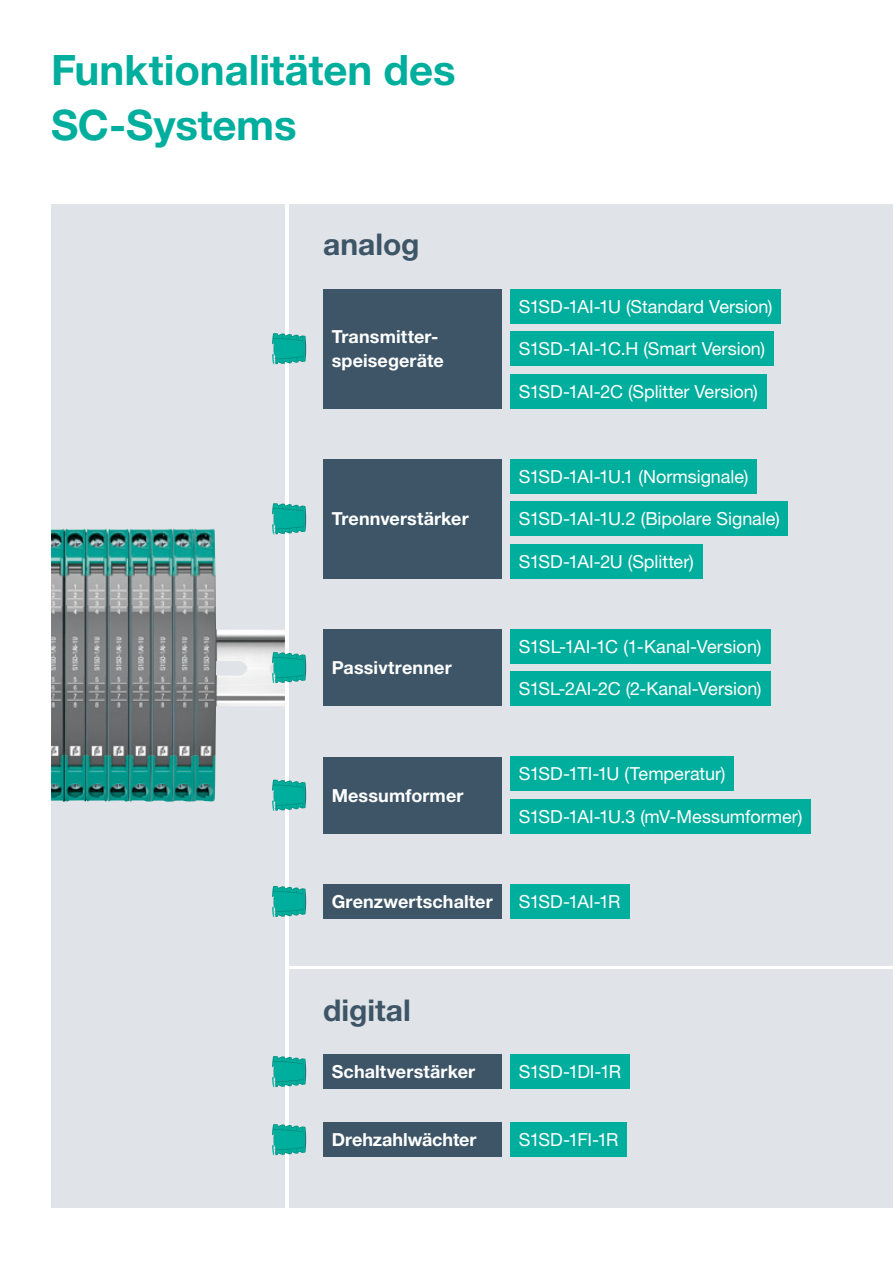
<style>
.page{position:relative;width:893px;height:1263px;background:#fff}
.page>*{position:absolute;margin:0;border:0;box-sizing:border-box;transform-origin:0 0}
.t1{font:700 42px/54.9px "Helvetica Neue LTW1 G";letter-spacing:-.005em;color:#00ae9d}
.t2{font:700 30px "Helvetica Neue LTW1 G";color:#3d5567}
.t3{font:18px "Helvetica Neue LTW1 G";letter-spacing:-.005em;color:#fff}
.t4{font:700 18px/24.3px "Helvetica Neue LTW1 G";letter-spacing:.005em;color:#fff}
.t5{font:18px "Helvetica Neue LTW1 G";letter-spacing:-.055em;color:#fff}
.t6{font:18px "Helvetica Neue LTW1 G";letter-spacing:-.05em;color:#fff}
</style>
<div class="page">
<div style="left:289px;top:969px;width:604px;height:239px;background:#e0e3e7"></div>
<div style="left:289px;top:204px;width:604px;height:761px;background:#e0e3e7"></div>
<div style="left:51px;top:204px;width:234px;height:1004px;background:#e0e3e7"></div>
<img style="left:51px;top:528px;width:234px;height:274px">
<svg style="left:272px;top:333px;width:34px;height:31px"></svg>
<svg style="left:272px;top:503px;width:34px;height:31px"></svg>
<svg style="left:272px;top:652px;width:34px;height:31px"></svg>
<svg style="left:272px;top:780px;width:34px;height:31px"></svg>
<svg style="left:272px;top:886px;width:34px;height:31px"></svg>
<svg style="left:272px;top:1124px;width:34px;height:31px"></svg>
<svg style="left:272px;top:1056px;width:34px;height:31px"></svg>
<div style="left:510px;top:289px;width:271px;height:34px;background:#00ae9d"></div>
<div style="left:323px;top:289px;width:179px;height:119px;background:#3d5567"></div>
<div style="left:323px;top:459px;width:179px;height:119px;background:#3d5567"></div>
<div style="left:323px;top:629px;width:179px;height:77px;background:#3d5567"></div>
<div style="left:323px;top:757px;width:179px;height:76px;background:#3d5567"></div>
<div style="left:323px;top:884px;width:179px;height:34px;background:#3d5567"></div>
<div style="left:510px;top:332px;width:264px;height:34px;background:#00ae9d"></div>
<div style="left:510px;top:459px;width:247px;height:34px;background:#00ae9d"></div>
<div style="left:510px;top:502px;width:278px;height:34px;background:#00ae9d"></div>
<div style="left:510px;top:544px;width:192px;height:34px;background:#00ae9d"></div>
<div style="left:510px;top:629px;width:261px;height:34px;background:#00ae9d"></div>
<div style="left:510px;top:672px;width:261px;height:34px;background:#00ae9d"></div>
<div style="left:510px;top:757px;width:224px;height:34px;background:#00ae9d"></div>
<div style="left:510px;top:799px;width:301px;height:34px;background:#00ae9d"></div>
<div style="left:510px;top:374px;width:256px;height:34px;background:#00ae9d"></div>
<div style="left:510px;top:884px;width:120px;height:34px;background:#00ae9d"></div>
<div style="left:323px;top:1054px;width:179px;height:35px;background:#3d5567"></div>
<div style="left:323px;top:1123px;width:179px;height:34px;background:#3d5567"></div>
<div style="left:510px;top:1054px;width:120px;height:35px;background:#00ae9d"></div>
<div style="left:510px;top:1123px;width:117px;height:34px;background:#00ae9d"></div>
<h1 class="t1" style="left:51px;top:42px;width:406px">Funktionalitäten des<br>SC-Systems</h1>
<h2 class="t2" style="left:323px;top:226px;width:98px">analog</h2>
<p class="t4" style="left:332px;top:324px;width:114px">Transmitter&shy;speisegeräte</p>
<p class="t4" style="left:332px;top:506px;width:139px">Trennverstärker</p>
<p class="t4" style="left:332px;top:655px;width:122px">Passivtrenner</p>
<p class="t4" style="left:332px;top:783px;width:133px">Messumformer</p>
<p class="t3" style="left:519px;top:295px;width:255px">S1SD-1AI-1U (Standard Version)</p>
<p class="t3" style="left:519px;top:338px;width:248px">S1SD-1AI-1C.H (Smart Version)</p>
<p class="t3" style="left:519px;top:380px;width:241px">S1SD-1AI-2C (Splitter Version)</p>
<p class="t3" style="left:519px;top:465px;width:231px">S1SD-1AI-1U.1 (Normsignale)</p>
<p class="t3" style="left:519px;top:508px;width:262px">S1SD-1AI-1U.2 (Bipolare Signale)</p>
<p class="t3" style="left:519px;top:550px;width:177px">S1SD-1AI-2U (Splitter)</p>
<p class="t3" style="left:519px;top:635px;width:244px">S1SL-1AI-1C (1-Kanal-Version)</p>
<p class="t3" style="left:519px;top:678px;width:244px">S1SL-2AI-2C (2-Kanal-Version)</p>
<p class="t3" style="left:519px;top:763px;width:208px">S1SD-1TI-1U (Temperatur)</p>
<p class="t3" style="left:519px;top:805px;width:285px">S1SD-1AI-1U.3 (mV-Messumformer)</p>
<p class="t4" style="left:332px;top:889px;width:163px">Grenzwertschalter</p>
<p class="t6" style="left:519px;top:890px;width:103px">S1SD-1AI-1R</p>
<h2 class="t2" style="left:323px;top:991px;width:89px">digital</h2>
<p class="t4" style="left:332px;top:1059px;width:145px">Schaltverstärker</p>
<p class="t4" style="left:332px;top:1127px;width:146px">Drehzahlwächter</p>
<p class="t5" style="left:519px;top:1060px;width:104px">S1SD-1DI-1R</p>
<p class="t5" style="left:519px;top:1128px;width:101px">S1SD-1FI-1R</p>
</div>
